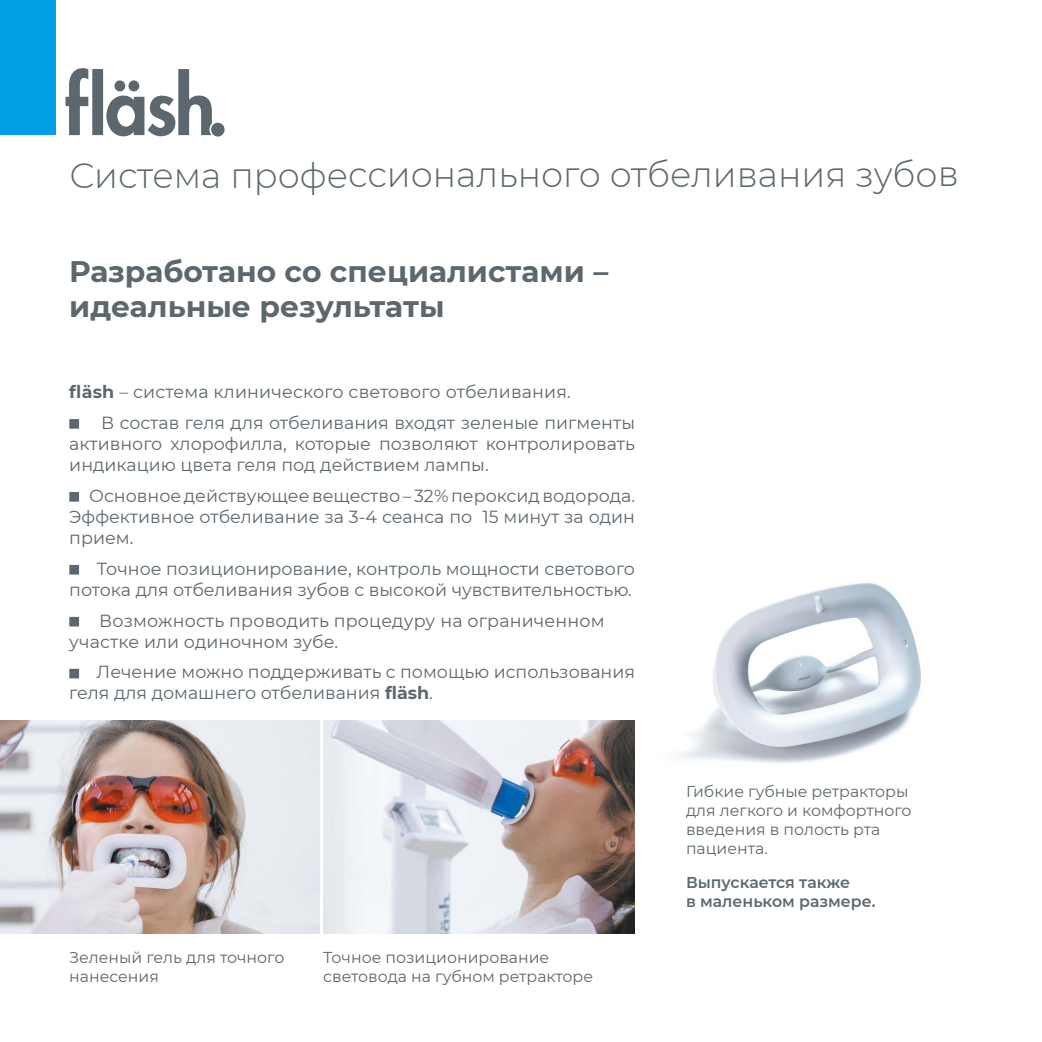
<style>
.page{position:relative;width:1042px;height:1042px;background:#fff}
.page>*{position:absolute;margin:0;border:0;box-sizing:border-box;transform-origin:0 0}
.t1{font:300 35px "Montserrat";color:#5d686e}
.t2{font:700 29.75px/35.7px "Montserrat";color:#5d686e}
.t3{font:17.5px/21px "Montserrat";color:#5d686e}
.t4{font:15.75px/18.9px "Montserrat";color:#5d686e}
.t5{font:600 15.75px/18.9px "Montserrat";color:#5d686e}
.s1{font-weight:700}
</style>
<div class="page">
<svg style="left:65px;top:68px;width:23px;height:67px"></svg>
<div style="left:92px;top:69px;width:11px;height:66px;background:#5d686e"></div>
<div style="left:211px;top:123px;width:14px;height:14px;background:#5d686e;border-radius:50%"></div>
<svg style="left:106px;top:69px;width:106px;height:67px"></svg>
<div style="left:0;top:0;width:56px;height:135px;background:#009fe3"></div>
<img style="left:677px;top:582px;width:244px;height:181px">
<img style="left:0;top:720px;width:319px;height:214px">
<img style="left:323px;top:720px;width:312px;height:214px">
<div style="left:69px;top:419px;width:10px;height:10px;background:#5d686e;border:2px solid #5d686e"></div>
<div style="left:69px;top:492px;width:10px;height:10px;background:#5d686e;border:2px solid #5d686e"></div>
<div style="left:69px;top:565px;width:10px;height:9px;background:#5d686e;border:2px solid #5d686e"></div>
<div style="left:69px;top:617px;width:10px;height:9px;background:#5d686e;border:2px solid #5d686e"></div>
<div style="left:69px;top:669px;width:10px;height:9px;background:#5d686e;border:2px solid #5d686e"></div>
<h1 class="t1" style="left:69px;top:151px;width:891px">Система профессионального отбеливания зубов</h1>
<h2 class="t2" style="left:69px;top:252px;width:540px">Разработано со специалистами – идеальные результаты</h2>
<p class="t3" style="left:101px;top:375px;width:535px;line-height:31px;text-indent:-32px"><span class="s1">fläsh</span> – система клинического светового отбеливания.<br>В состав геля для отбеливания входят зеленые пигменты</p>
<p class="t3" style="left:69px;top:432px;width:567px">активного хлорофилла, которые позволяют контролировать индикацию цвета геля под действием лампы.</p>
<p class="t3" style="left:69px;top:484px;width:567px;text-align:justify;text-indent:20px">Основное действующее вещество – 32% пероксид водорода.<br>Эффективное отбеливание за 3-4 сеанса по 15 минут за один прием.</p>
<p class="t3" style="left:69px;top:557px;width:567px;text-align:right">Точное позиционирование, контроль мощности светового потока для отбеливания зубов с высокой чувствительностью.</p>
<p class="t3" style="left:69px;top:609px;width:537px;text-indent:30px">Возможность проводить процедуру на ограниченном участке или одиночном зубе.</p>
<p class="t3" style="left:69px;top:661px;width:567px;text-indent:27px">Лечение можно поддерживать с помощью использования геля для домашнего отбеливания <span class="s1">fläsh</span>.</p>
<p class="t4" style="left:69px;top:947px;width:217px">Зеленый гель для точного нанесения</p>
<p class="t4" style="left:323px;top:947px;width:271px">Точное позиционирование световода на губном ретракторе</p>
<p class="t4" style="left:686px;top:781px;width:227px">Гибкие губные ретракторы для легкого и комфортного введения в полость рта пациента.</p>
<p class="t5" style="left:686px;top:872px;width:191px">Выпускается также<br>в маленьком размере.</p>
</div>
